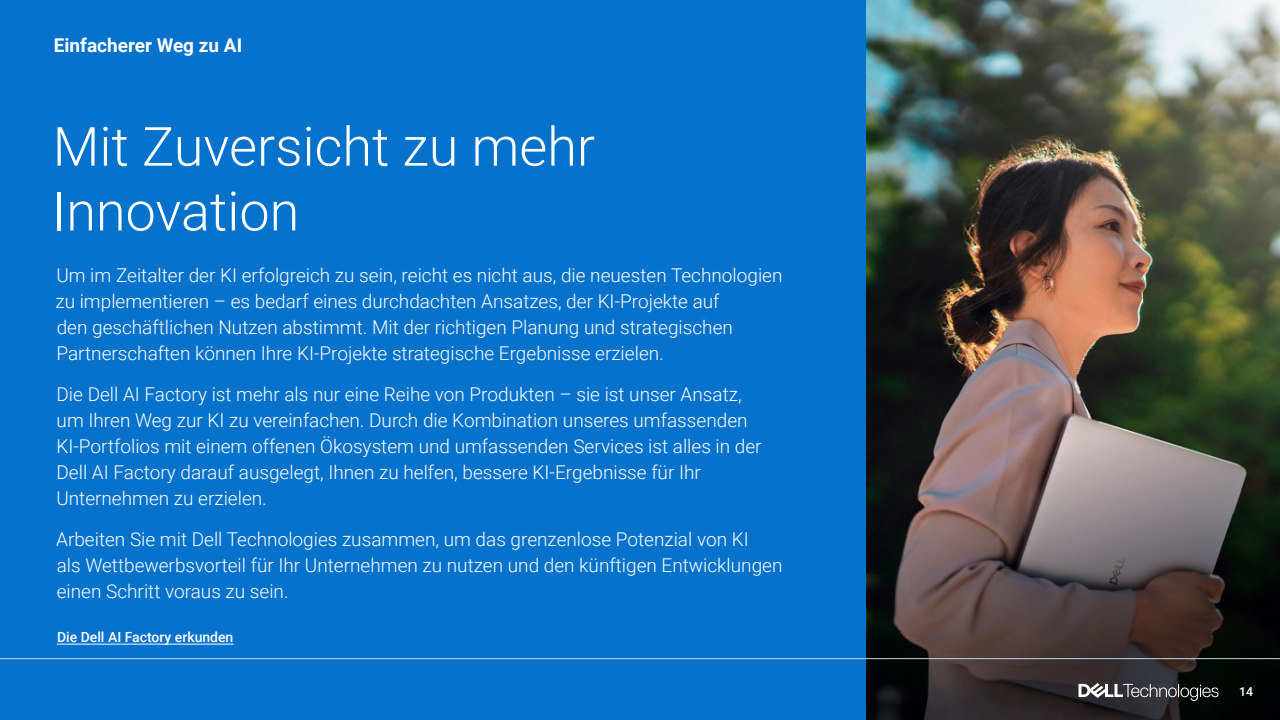
<style>
.page{position:relative;width:1280px;height:720px;background:#0672cb}
.page>*{position:absolute;margin:0;border:0;box-sizing:border-box;transform-origin:0 0}
.t1{font:300 54px/64.8px "Roboto";color:#fff}
.t2{font:300 19px/26px "Roboto";color:#fff}
.t3{font:700 19px "Roboto";color:#fff}
.t4{font:500 14px "Roboto";color:#fff}
.t5{font:500 12.4px "Roboto";color:#fff}
</style>
<div class="page">
<img style="left:867px;top:0;width:413px;height:320px">
<img style="left:867px;top:320px;width:413px;height:400px">
<svg style="left:1079px;top:683px;width:140px;height:18px;background:#56575a"></svg>
<hr style="left:0;top:658px;width:1280px;height:1px;background:#c5d4e3">
<hr style="left:57px;top:644px;width:176px;height:1px;background:#fff">
<p class="t3" style="left:54px;top:32px;width:190px">Einfacherer Weg zu AI</p>
<h1 class="t1" style="left:52px;top:112px;width:545px">Mit Zuversicht zu mehr<br>Innovation</h1>
<p class="t2" style="left:55px;top:262px;width:729px">Um im Zeitalter der KI erfolgreich zu sein, reicht es nicht aus, die neuesten Technologien zu implementieren – es bedarf eines durchdachten Ansatzes, der KI-Projekte auf<br>den geschäftlichen Nutzen abstimmt. Mit der richtigen Planung und strategischen Partnerschaften können Ihre KI-Projekte strategische Ergebnisse erzielen.</p>
<p class="t2" style="left:56px;top:381px;width:707px">Die Dell AI Factory ist mehr als nur eine Reihe von Produkten – sie ist unser Ansatz, um Ihren Weg zur KI zu vereinfachen. Durch die Kombination unseres umfassenden KI-Portfolios mit einem offenen Ökosystem und umfassenden Services ist alles in der Dell AI Factory darauf ausgelegt, Ihnen zu helfen, bessere KI-Ergebnisse für Ihr Unternehmen zu erzielen.</p>
<p class="t2" style="left:56px;top:526px;width:728px">Arbeiten Sie mit Dell Technologies zusammen, um das grenzenlose Potenzial von KI<br>als Wettbewerbsvorteil für Ihr Unternehmen zu nutzen und den künftigen Entwicklungen einen Schritt voraus zu sein.</p>
<p class="t4" style="left:57px;top:627px;width:178px">Die Dell AI Factory erkunden</p>
<p class="t5" style="left:1239px;top:682px;width:16px">14</p>
</div>
